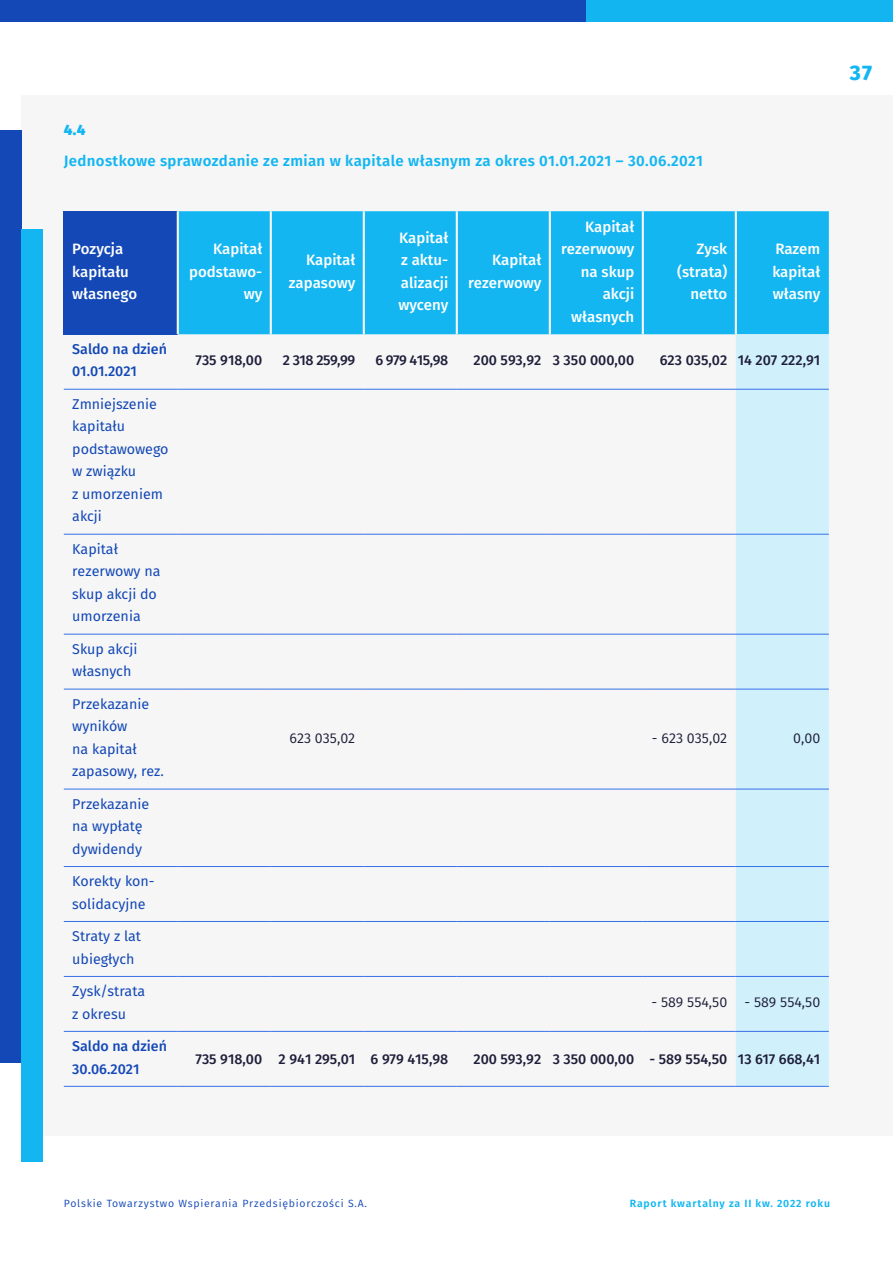
<style>
.page{position:relative;width:893px;height:1263px;background:#fff}
.page>*{position:absolute;margin:0;border:0;box-sizing:border-box;transform-origin:0 0}
.t1{font:800 21px "Fira Sans";color:#13b6f1}
.t2{font:500 15px/22.5px "Fira Sans";color:#fff;text-align:right}
.t3{font:600 15px "Fira Sans";letter-spacing:.025em;color:#13b6f1}
.t4{font:800 15px "Fira Sans";color:#13b6f1}
.t5{font:14.25px/22.5px "Fira Sans";color:#1348b6}
.t6{font:500 14.25px "Fira Sans";color:#1e1e3a}
.t7{font:500 14.25px/22.5px "Fira Sans";color:#1348b6}
.t8{font:14.25px "Fira Sans";color:#1e1e3a}
.t9{font:10.5px "Fira Sans";letter-spacing:.075em;color:#1348b6}
.t10{font:600 10.5px "Fira Sans";letter-spacing:.075em;color:#13b6f1}
</style>
<div class="page">
<div style="left:21px;top:96px;width:872px;height:1040px;background:#f6f6f6"></div>
<div style="left:0;top:130px;width:21px;height:932px;background:#1348b6"></div>
<div style="left:21px;top:230px;width:22px;height:931px;background:#13b6f1"></div>
<div style="left:0;top:0;width:586px;height:21px;background:#1348b6"></div>
<div style="left:586px;top:0;width:307px;height:21px;background:#13b5f1"></div>
<div style="left:64px;top:211px;width:114px;height:123px;background:#1348b6"></div>
<div style="left:179px;top:211px;width:650px;height:123px;background:#13b6f1"></div>
<div style="left:736px;top:334px;width:93px;height:752px;background:#d0f0fc"></div>
<hr style="left:64px;top:389px;width:114px;height:1px;background:#3570e7">
<hr style="left:178px;top:389px;width:93px;height:1px;background:#3570e7">
<hr style="left:271px;top:389px;width:93px;height:1px;background:#3570e7">
<hr style="left:364px;top:389px;width:93px;height:1px;background:#3570e7">
<hr style="left:457px;top:389px;width:93px;height:1px;background:#3570e7">
<hr style="left:550px;top:389px;width:93px;height:1px;background:#3570e7">
<hr style="left:643px;top:389px;width:93px;height:1px;background:#3570e7">
<hr style="left:64px;top:534px;width:114px;height:1px;background:#3570e7">
<hr style="left:178px;top:534px;width:93px;height:1px;background:#3570e7">
<hr style="left:271px;top:534px;width:93px;height:1px;background:#3570e7">
<hr style="left:364px;top:534px;width:93px;height:1px;background:#3570e7">
<hr style="left:457px;top:534px;width:93px;height:1px;background:#3570e7">
<hr style="left:550px;top:534px;width:93px;height:1px;background:#3570e7">
<hr style="left:643px;top:534px;width:93px;height:1px;background:#3570e7">
<hr style="left:64px;top:634px;width:114px;height:1px;background:#3570e7">
<hr style="left:178px;top:634px;width:93px;height:1px;background:#3570e7">
<hr style="left:271px;top:634px;width:93px;height:1px;background:#3570e7">
<hr style="left:364px;top:634px;width:93px;height:1px;background:#3570e7">
<hr style="left:457px;top:634px;width:93px;height:1px;background:#3570e7">
<hr style="left:550px;top:634px;width:93px;height:1px;background:#3570e7">
<hr style="left:643px;top:634px;width:93px;height:1px;background:#3570e7">
<hr style="left:64px;top:689px;width:114px;height:1px;background:#3570e7">
<hr style="left:178px;top:689px;width:93px;height:1px;background:#3570e7">
<hr style="left:271px;top:689px;width:93px;height:1px;background:#3570e7">
<hr style="left:364px;top:689px;width:93px;height:1px;background:#3570e7">
<hr style="left:457px;top:689px;width:93px;height:1px;background:#3570e7">
<hr style="left:550px;top:689px;width:93px;height:1px;background:#3570e7">
<hr style="left:643px;top:689px;width:93px;height:1px;background:#3570e7">
<hr style="left:64px;top:789px;width:114px;height:1px;background:#3570e7">
<hr style="left:178px;top:789px;width:93px;height:1px;background:#3570e7">
<hr style="left:271px;top:789px;width:93px;height:1px;background:#3570e7">
<hr style="left:364px;top:789px;width:93px;height:1px;background:#3570e7">
<hr style="left:457px;top:789px;width:93px;height:1px;background:#3570e7">
<hr style="left:550px;top:789px;width:93px;height:1px;background:#3570e7">
<hr style="left:643px;top:789px;width:93px;height:1px;background:#3570e7">
<hr style="left:64px;top:866px;width:114px;height:1px;background:#3570e7">
<hr style="left:178px;top:866px;width:93px;height:1px;background:#3570e7">
<hr style="left:271px;top:866px;width:93px;height:1px;background:#3570e7">
<hr style="left:364px;top:866px;width:93px;height:1px;background:#3570e7">
<hr style="left:457px;top:866px;width:93px;height:1px;background:#3570e7">
<hr style="left:550px;top:866px;width:93px;height:1px;background:#3570e7">
<hr style="left:643px;top:866px;width:93px;height:1px;background:#3570e7">
<hr style="left:64px;top:921px;width:114px;height:1px;background:#3570e7">
<hr style="left:178px;top:921px;width:93px;height:1px;background:#3570e7">
<hr style="left:271px;top:921px;width:93px;height:1px;background:#3570e7">
<hr style="left:364px;top:921px;width:93px;height:1px;background:#3570e7">
<hr style="left:457px;top:921px;width:93px;height:1px;background:#3570e7">
<hr style="left:550px;top:921px;width:93px;height:1px;background:#3570e7">
<hr style="left:643px;top:921px;width:93px;height:1px;background:#3570e7">
<hr style="left:64px;top:976px;width:114px;height:1px;background:#3570e7">
<hr style="left:178px;top:976px;width:93px;height:1px;background:#3570e7">
<hr style="left:271px;top:976px;width:93px;height:1px;background:#3570e7">
<hr style="left:364px;top:976px;width:93px;height:1px;background:#3570e7">
<hr style="left:457px;top:976px;width:93px;height:1px;background:#3570e7">
<hr style="left:550px;top:976px;width:93px;height:1px;background:#3570e7">
<hr style="left:643px;top:976px;width:93px;height:1px;background:#3570e7">
<hr style="left:64px;top:1031px;width:114px;height:1px;background:#3570e7">
<hr style="left:178px;top:1031px;width:93px;height:1px;background:#3570e7">
<hr style="left:271px;top:1031px;width:93px;height:1px;background:#3570e7">
<hr style="left:364px;top:1031px;width:93px;height:1px;background:#3570e7">
<hr style="left:457px;top:1031px;width:93px;height:1px;background:#3570e7">
<hr style="left:550px;top:1031px;width:93px;height:1px;background:#3570e7">
<hr style="left:643px;top:1031px;width:93px;height:1px;background:#3570e7">
<hr style="left:736px;top:389px;width:93px;height:1px;background:#3570e7">
<hr style="left:736px;top:534px;width:93px;height:1px;background:#3570e7">
<hr style="left:736px;top:634px;width:93px;height:1px;background:#3570e7">
<hr style="left:736px;top:689px;width:93px;height:1px;background:#3570e7">
<hr style="left:736px;top:789px;width:93px;height:1px;background:#3570e7">
<hr style="left:736px;top:866px;width:93px;height:1px;background:#3570e7">
<hr style="left:736px;top:921px;width:93px;height:1px;background:#3570e7">
<hr style="left:736px;top:976px;width:93px;height:1px;background:#3570e7">
<hr style="left:736px;top:1031px;width:93px;height:1px;background:#3570e7">
<hr style="left:64px;top:1086px;width:114px;height:1px;background:#3570e7">
<hr style="left:178px;top:1086px;width:93px;height:1px;background:#3570e7">
<hr style="left:271px;top:1086px;width:93px;height:1px;background:#3570e7">
<hr style="left:364px;top:1086px;width:93px;height:1px;background:#3570e7">
<hr style="left:457px;top:1086px;width:93px;height:1px;background:#3570e7">
<hr style="left:550px;top:1086px;width:93px;height:1px;background:#3570e7">
<hr style="left:643px;top:1086px;width:93px;height:1px;background:#3570e7">
<hr style="left:736px;top:1086px;width:93px;height:1px;background:#3570e7">
<hr style="left:177px;top:211px;width:2px;height:123px;background:#f6f6f6">
<hr style="left:270px;top:211px;width:2px;height:123px;background:#f6f6f6">
<hr style="left:363px;top:211px;width:2px;height:123px;background:#f6f6f6">
<hr style="left:456px;top:211px;width:2px;height:123px;background:#f6f6f6">
<hr style="left:549px;top:211px;width:2px;height:123px;background:#f6f6f6">
<hr style="left:642px;top:211px;width:2px;height:123px;background:#f6f6f6">
<hr style="left:735px;top:211px;width:2px;height:123px;background:#f6f6f6">
<p class="t4" style="left:64px;top:119px;width:23px">4.4</p>
<p class="t3" style="left:64px;top:150px;width:641px">Jednostkowe sprawozdanie ze zmian w kapitale własnym za okres 01.01.2021 – 30.06.2021</p>
<p class="t2" style="left:72px;top:239px;width:66px;text-align:left">Pozycja kapitału własnego</p>
<p class="t2" style="left:189px;top:239px;width:75px">Kapitał podstawo&shy;wy</p>
<p class="t2" style="left:289px;top:250px;width:68px">Kapitał zapasowy</p>
<p class="t2" style="left:398px;top:227px;width:51px;text-align:justify">Kapitał z aktu&shy;alizacji wyceny</p>
<p class="t2" style="left:468px;top:250px;width:75px">Kapitał rezerwowy</p>
<p class="t2" style="left:561px;top:216px;width:75px">Kapitał rezerwowy na skup akcji własnych</p>
<p class="t2" style="left:677px;top:239px;width:52px">Zysk (strata) netto</p>
<p class="t2" style="left:772px;top:239px;width:49px;text-align:justify">Razem kapitał własny</p>
<p class="t7" style="left:72px;top:339px;width:96px">Saldo na dzień<br>01.01.2021</p>
<p class="t5" style="left:72px;top:394px;width:98px">Zmniejszenie kapitału podstawowego w związku<br>z umorzeniem akcji</p>
<p class="t5" style="left:72px;top:539px;width:90px">Kapitał rezerwowy na skup akcji do umorzenia</p>
<p class="t5" style="left:72px;top:639px;width:67px">Skup akcji własnych</p>
<p class="t5" style="left:72px;top:694px;width:93px">Przekazanie wyników<br>na kapitał zapasowy, rez.</p>
<p class="t5" style="left:72px;top:794px;width:79px">Przekazanie na wypłatę dywidendy</p>
<p class="t5" style="left:72px;top:871px;width:84px">Korekty kon&shy;solidacyjne</p>
<p class="t5" style="left:72px;top:926px;width:70px">Straty z lat ubiegłych</p>
<p class="t5" style="left:72px;top:981px;width:75px">Zysk/strata z okresu</p>
<p class="t7" style="left:72px;top:1036px;width:96px">Saldo na dzień<br>30.06.2021</p>
<p class="t6" style="left:196px;top:350px;width:68px">735 918,00</p>
<p class="t6" style="left:283px;top:350px;width:74px">2 318 259,99</p>
<p class="t6" style="left:375px;top:350px;width:74px">6 979 415,98</p>
<p class="t6" style="left:473px;top:350px;width:162px">200 593,92 3 350 000,00</p>
<p class="t6" style="left:660px;top:350px;width:162px">623 035,02 14 207 222,91</p>
<p class="t8" style="left:289px;top:728px;width:67px">623 035,02</p>
<p class="t8" style="left:652px;top:728px;width:77px">- 623 035,02</p>
<p class="t8" style="left:793px;top:728px;width:29px">0,00</p>
<p class="t8" style="left:651px;top:992px;width:170px">- 589 554,50 - 589 554,50</p>
<p class="t6" style="left:195px;top:1049px;width:254px">735 918,00 2 941 295,01 6 979 415,98</p>
<p class="t6" style="left:473px;top:1049px;width:348px">200 593,92 3 350 000,00 - 589 554,50 13 617 668,41</p>
<h1 class="t1" style="left:850px;top:58px;width:24px">37</h1>
<p class="t9" style="left:64px;top:1196px;width:305px">Polskie Towarzystwo Wspierania Przedsiębiorczości S.A.</p>
<p class="t10" style="left:630px;top:1196px;width:202px">Raport kwartalny za II kw. 2022 roku</p>
</div>
